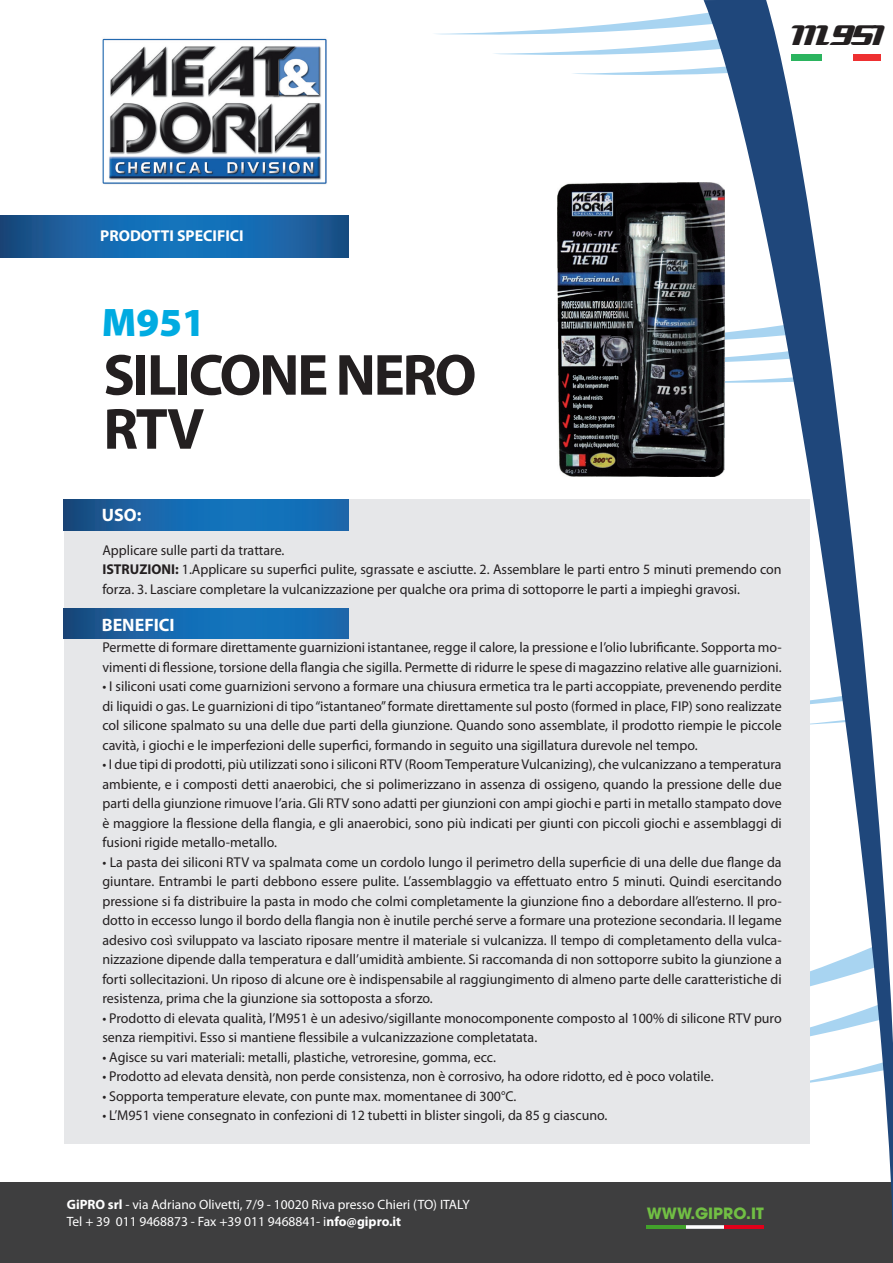
<style>
.page{position:relative;width:893px;height:1263px;background:#fff}
.page>*{position:absolute;margin:0;border:0;box-sizing:border-box;transform-origin:0 0}
.t1{font:700 58.5px/54px "Myriad Pro";letter-spacing:-.04em;color:#231f20}
.t2{font:900 39.9px "Myriad Pro";color:#00abe1}
.t3{font:31.5px "Linotype Atomatic";color:#231f20}
.t4{font:700 18px "Myriad Pro";color:#fff}
.t5{font:700 15.75px "Myriad Pro";color:#fff}
.t6{font:700 15.45px "ITC Avant Garde Pro";color:#71bf44}
.t7{font:14.25px/19.5px "Myriad Pro";color:#231f20}
.t8{font:13.5px/16.2px "Myriad Pro";color:#fff}
.s1{font-weight:700}
</style>
<div class="page">
<div style="left:64px;top:500px;width:745px;height:644px;background:#e6e7e9"></div>
<img style="left:102px;top:38px;width:225px;height:147px">
<img style="left:64px;top:500px;width:284px;height:30px">
<img style="left:64px;top:609px;width:284px;height:30px">
<img style="left:0;top:215px;width:348px;height:42px">
<div style="left:0;top:1182px;width:893px;height:81px;background:#3e3e3f"></div>
<svg style="left:686px;top:1225px;width:18px;height:4px"></svg>
<hr style="left:647px;top:1225px;width:39px;height:4px;background:#42a12b">
<svg style="left:435px;top:0;width:269px;height:75px"></svg>
<svg style="left:704px;top:0;width:62px;height:1229px"></svg>
<svg style="left:766px;top:0;width:127px;height:1233px"></svg>
<div style="left:791px;top:54px;width:31px;height:6px;background:#2bb45f"></div>
<div style="left:850px;top:54px;width:31px;height:6px;background:#ee3031"></div>
<div style="left:822px;top:54px;width:31px;height:6px;background:#fff"></div>
<img style="left:557px;top:182px;width:168px;height:295px">
<h3 class="t3" style="left:792px;top:18px;width:93px">M951</h3>
<p class="t5" style="left:100px;top:225px;width:145px">PRODOTTI SPECIFICI</p>
<h2 class="t2" style="left:102px;top:296px;width:105px">M951</h2>
<h1 class="t1" style="left:103px;top:346px;width:375px">SILICONE NERO<br>RTV</h1>
<p class="t4" style="left:102px;top:503px;width:41px">USO:</p>
<p class="t7" style="left:102px;top:540px;width:681px">Applicare sulle parti da trattare.<br><span class="s1">ISTRUZIONI:</span> 1.Applicare su superfici pulite, sgrassate e asciutte. 2. Assemblare le parti entro 5 minuti premendo con forza. 3. Lasciare completare la vulcanizzazione per qualche ora prima di sottoporre le parti a impieghi gravosi.</p>
<p class="t4" style="left:102px;top:613px;width:74px">BENEFICI</p>
<p class="t7" style="left:102px;top:638px;width:681px">Permette di formare direttamente guarnizioni istantanee, regge il calore, la pressione e l’olio lubrificante. Sopporta mo&shy;vimenti di flessione, torsione della flangia che sigilla. Permette di ridurre le spese di magazzino relative alle guarnizioni.</p>
<p class="t7" style="left:102px;top:677px;width:681px;text-align:justify">• I siliconi usati come guarnizioni servono a formare una chiusura ermetica tra le parti accoppiate, prevenendo perdite di liquidi o gas. Le guarnizioni di tipo “istantaneo” formate direttamente sul posto (formed in place, FIP) sono realizzate col silicone spalmato su una delle due parti della giunzione. Quando sono assemblate, il prodotto riempie le piccole cavità, i giochi e le imperfezioni delle superfici, formando in seguito una sigillatura durevole nel tempo.</p>
<p class="t7" style="left:102px;top:755px;width:681px;text-align:justify">• I due tipi di prodotti, più utilizzati sono i siliconi RTV (Room Temperature Vulcanizing), che vulcanizzano a temperatura ambiente, e i composti detti anaerobici, che si polimerizzano in assenza di ossigeno, quando la pressione delle due parti della giunzione rimuove l’aria. Gli RTV sono adatti per giunzioni con ampi giochi e parti in metallo stampato dove è maggiore la flessione della flangia, e gli anaerobici, sono più indicati per giunti con piccoli giochi e assemblaggi di fusioni rigide metallo-metallo.</p>
<p class="t7" style="left:102px;top:852px;width:681px;text-align:justify">• La pasta dei siliconi RTV va spalmata come un cordolo lungo il perimetro della superficie di una delle due flange da giuntare. Entrambi le parti debbono essere pulite. L’assemblaggio va effettuato entro 5 minuti. Quindi esercitando pressione si fa distribuire la pasta in modo che colmi completamente la giunzione fino a debordare all’esterno. Il pro&shy;dotto in eccesso lungo il bordo della flangia non è inutile perché serve a formare una protezione secondaria. Il legame adesivo così sviluppato va lasciato riposare mentre il materiale si vulcanizza. Il tempo di completamento della vulca&shy;nizzazione dipende dalla temperatura e dall’umidità ambiente. Si raccomanda di non sottoporre subito la giunzione a forti sollecitazioni. Un riposo di alcune ore è indispensabile al raggiungimento di almeno parte delle caratteristiche di resistenza, prima che la giunzione sia sottoposta a sforzo.</p>
<p class="t7" style="left:102px;top:1008px;width:681px">• Prodotto di elevata qualità, l’M951 è un adesivo/sigillante monocomponente composto al 100% di silicone RTV puro senza riempitivi. Esso si mantiene flessibile a vulcanizzazione completatata.</p>
<p class="t7" style="left:102px;top:1047px;width:395px">• Agisce su vari materiali: metalli, plastiche, vetroresine, gomma, ecc.</p>
<p class="t7" style="left:102px;top:1066px;width:613px">• Prodotto ad elevata densità, non perde consistenza, non è corrosivo, ha odore ridotto, ed è poco volatile.</p>
<p class="t7" style="left:102px;top:1086px;width:415px">• Sopporta temperature elevate, con punte max. momentanee di 300°C.</p>
<p class="t7" style="left:102px;top:1105px;width:506px">• L’M951 viene consegnato in confezioni di 12 tubetti in blister singoli, da 85 g ciascuno.</p>
<p class="t8" style="left:67px;top:1196px;width:404px"><span class="s1">GiPRO srl</span> - via Adriano Olivetti, 7/9 - 10020 Riva presso Chieri (TO) ITALY<br>Tel + 39 011 9468873 - Fax +39 011 9468841- i<span class="s1">nfo@gipro.it</span></p>
<p class="t6" style="left:647px;top:1203px;width:119px">WWW.GIPRO.IT</p>
</div>
